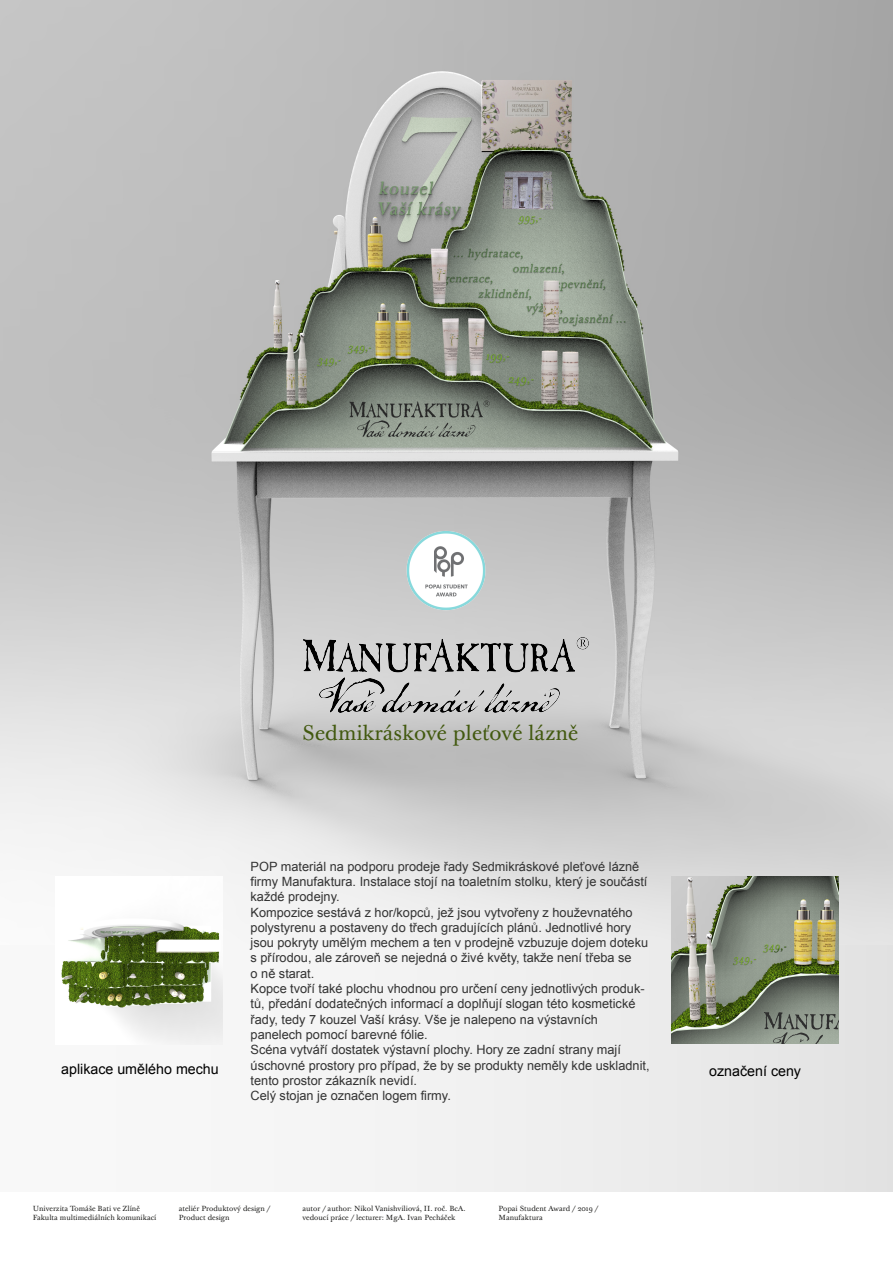
<style>
.page{position:relative;width:893px;height:1263px;background:#fff}
.page>*{position:absolute;margin:0;border:0;box-sizing:border-box;transform-origin:0 0}
.t1{font:20.7px "Baskerville Ten Pro";color:#42590f}
.t2{font:14.25px "Arial";color:#000}
.t3{font:12.75px/15.3px "Arial";color:#333}
.t4{font:7.27px/9.1px "Baskerville Ten Pro";color:#1d1d1b}
</style>
<div class="page">
<img style="left:0;top:0;width:893px;height:946px">
<img style="left:383px;top:524px;width:126px;height:94px">
<img style="left:304px;top:638px;width:284px;height:74px">
<div style="left:0;top:946px;width:893px;height:245px;background:linear-gradient(to right,#fcfcfc,#e5e5e5)"></div>
<img style="left:672px;top:876px;width:167px;height:168px">
<img style="left:55px;top:876px;width:168px;height:168px">
<h1 class="t1" style="left:302px;top:720px;width:278px">Sedmikráskové pleťové lázně</h1>
<p class="t3" style="left:251px;top:859px;width:400px">POP materiál na podporu prodeje řady Sedmikráskové pleťové lázně firmy Manufaktura. Instalace stojí na toaletním stolku, který je součástí každé prodejny.<br>Kompozice sestává z hor/kopců, jež jsou vytvořeny z houževnatého polystyrenu a postaveny do třech gradujících plánů. Jednotlivé hory jsou pokryty umělým mechem a ten v prodejně vzbuzuje dojem doteku s přírodou, ale zároveň se nejedná o živé květy, takže není třeba se<br>o ně starat.<br>Kopce tvoří také plochu vhodnou pro určení ceny jednotlivých produk&shy;tů, předání dodatečných informací a doplňují slogan této kosmetické řady, tedy 7 kouzel Vaší krásy. Vše je nalepeno na výstavních panelech pomocí barevné fólie.<br>Scéna vytváří dostatek výstavní plochy. Hory ze zadní strany mají úschovné prostory pro případ, že by se produkty neměly kde uskladnit, tento prostor zákazník nevidí.<br>Celý stojan je označen logem firmy.</p>
<p class="t2" style="left:61px;top:1060px;width:159px">aplikace umělého mechu</p>
<p class="t2" style="left:709px;top:1061px;width:93px">označení ceny</p>
<p class="t4" style="left:33px;top:1204px;width:125px">Univerzita Tomáše Bati ve Zlíně<br>Fakulta multimediálních komunikací</p>
<p class="t4" style="left:179px;top:1204px;width:93px">ateliér Produktový design /<br>Product design</p>
<p class="t4" style="left:302px;top:1204px;width:165px">autor / author: Nikol Vanishviliová, II. roč. BcA. vedoucí práce / lecturer: MgA. Ivan Pecháček</p>
<p class="t4" style="left:499px;top:1204px;width:101px">Popai Student Award / 2019 /<br>Manufaktura</p>
</div>
